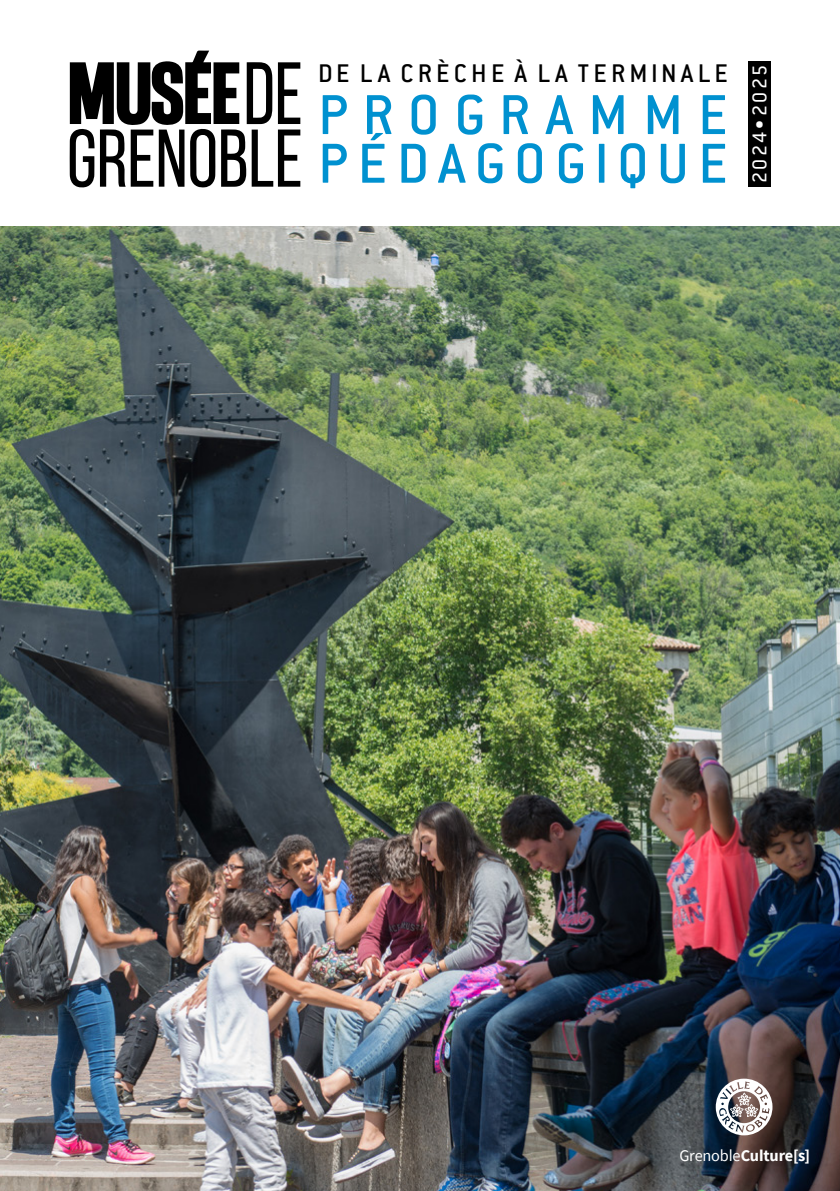
<style>
.page{position:relative;width:840px;height:1191px;background:#fff}
.page>*{position:absolute;margin:0;border:0;box-sizing:border-box;transform-origin:0 0}
.t1{font:500 61.8px/48.6px "Conduit ITC Std";letter-spacing:.155em;color:#0091d0}
.t2{font:500 28px "Conduit ITC Std";letter-spacing:.15em;color:#000}
.t3{font:21.8px "Conduit ITC Std";letter-spacing:.11em;color:#fff}
.t4{font:700 16.2px "Source Sans Pro";letter-spacing:-.01em;color:#fff}
.s1{font-weight:400}
</style>
<div class="page">
<img style="left:0;top:226px;width:839px;height:965px">
<svg style="left:715px;top:1078px;width:57px;height:57px"></svg>
<div style="left:748px;top:61px;width:22px;height:126px;background:#000"></div>
<svg style="left:70px;top:51px;width:230px;height:137px"></svg>
<p class="t2" style="left:318px;top:57px;width:411px">DE LA CRÈCHE À LA TERMINALE</p>
<h1 class="t1" style="left:318px;top:89px;width:411px">PROGRAMME<br>PÉDAGOGIQUE</h1>
<p class="t3" style="left:746px;top:183px;width:120px;rotate:-90deg">2024•2025</p>
<p class="t4" style="left:679px;top:1144px;width:132px"><span class="s1">Grenoble</span>Culture[s]</p>
</div>
